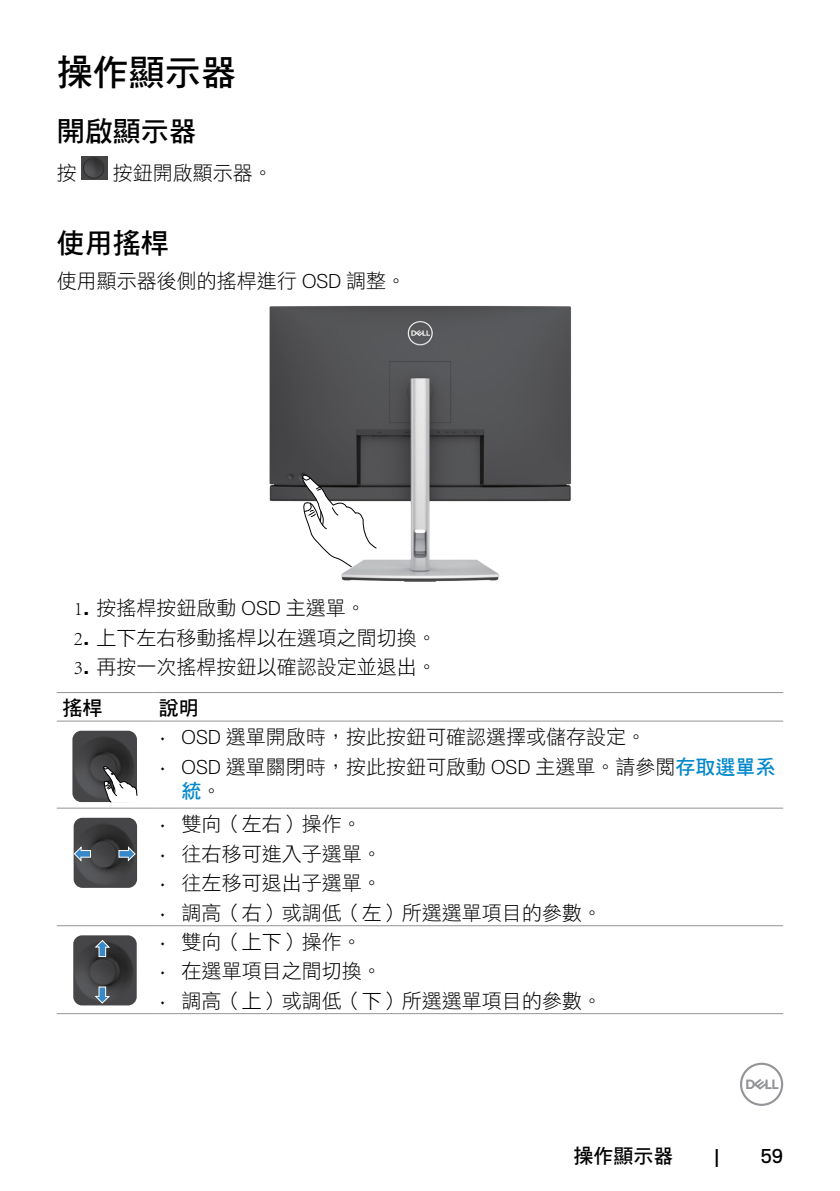
<style>
.page{position:relative;width:840px;height:1191px;background:#fff}
.page>*{position:absolute;margin:0;border:0;box-sizing:border-box;transform-origin:0 0}
.t1{font:36px "DF Hei Std W7";color:#000}
.t2{font:28px "DF Hei Std W7";color:#000}
.t3{font:20px "DF Hei Std W3";color:#000}
.t4{font:20px "DF Hei Std W7";color:#000}
.t5{font:20px "Dell Replica";color:#000}
.t6{font:20px "DF Hei Std W7";color:#0087cb}
.s1{font-family:"Dell Replica";font-weight:300}
.s2{font-family:"Adobe Song Std";font-weight:300}
.s3{font-family:"Dell Replica";font-weight:700}
.s4{font-family:"DF Hei Std W7";color:#0087cb}
.s5{font-family:"DF Hei Std W3";color:#000}
</style>
<div class="page">
<svg style="left:740px;top:1062px;width:42px;height:44px"></svg>
<img style="left:82px;top:156px;width:25px;height:24px">
<img style="left:269px;top:305px;width:302px;height:277px">
<svg style="left:300px;top:471px;width:76px;height:96px"></svg>
<hr style="left:57px;top:692px;width:96px;height:1px;background:#939598">
<hr style="left:153px;top:692px;width:629px;height:1px;background:#939598">
<hr style="left:57px;top:720px;width:96px;height:1px;background:#939598">
<hr style="left:153px;top:720px;width:629px;height:1px;background:#939598">
<hr style="left:57px;top:807px;width:96px;height:1px;background:#939598">
<hr style="left:153px;top:807px;width:629px;height:1px;background:#939598">
<hr style="left:57px;top:925px;width:96px;height:1px;background:#939598">
<hr style="left:153px;top:925px;width:629px;height:1px;background:#939598">
<hr style="left:57px;top:1013px;width:96px;height:1px;background:#939598">
<hr style="left:153px;top:1013px;width:629px;height:1px;background:#939598">
<img style="left:72px;top:730px;width:65px;height:72px">
<svg style="left:102px;top:764px;width:35px;height:38px"></svg>
<img style="left:74px;top:817px;width:63px;height:71px">
<svg style="left:74px;top:846px;width:17px;height:15px"></svg>
<svg style="left:118px;top:846px;width:18px;height:15px"></svg>
<img style="left:73px;top:935px;width:64px;height:70px">
<svg style="left:95px;top:986px;width:14px;height:17px"></svg>
<svg style="left:95px;top:939px;width:15px;height:18px"></svg>
<h1 class="t1" style="left:57px;top:52px;width:181px">操作顯示器</h1>
<h2 class="t2" style="left:57px;top:116px;width:141px">開啟顯示器</h2>
<p class="t3" style="left:57px;top:162px;width:21px">按</p>
<p class="t3" style="left:113px;top:162px;width:162px">按鈕開啟顯示器。</p>
<h2 class="t2" style="left:57px;top:227px;width:113px">使用搖桿</h2>
<p class="t3" style="left:57px;top:270px;width:351px">使用顯示器後側的搖桿進行 <span class="s1">OSD</span> 調整。</p>
<p class="t3" style="left:74px;top:597px;width:293px"><span class="s2">1</span><span class="s3">.</span> 按搖桿按鈕啟動 <span class="s1">OSD</span> 主選單。</p>
<p class="t3" style="left:74px;top:627px;width:364px"><span class="s2">2</span><span class="s3">.</span> 上下左右移動搖桿以在選項之間切換。</p>
<p class="t3" style="left:74px;top:656px;width:364px"><span class="s2">3</span><span class="s3">.</span> 再按一次搖桿按鈕以確認設定並退出。</p>
<p class="t4" style="left:62px;top:697px;width:41px">搖桿</p>
<p class="t4" style="left:159px;top:697px;width:41px">說明</p>
<p class="t3" style="left:159px;top:726px;width:488px"><span class="s1">• OSD</span> 選單開啟時，按此按鈕可確認選擇或儲存設定。</p>
<p class="t3" style="left:159px;top:755px;width:618px"><span class="s1">• OSD</span> 選單關閉時，按此按鈕可啟動 <span class="s1">OSD</span> 主選單。請參閱<span class="s4">存取選單系</span></p>
<p class="t6" style="left:181px;top:779px;width:41px">統<span class="s5">。</span></p>
<p class="t3" style="left:159px;top:813px;width:204px"><span class="s1">•</span> 雙向（左右）操作。</p>
<p class="t3" style="left:159px;top:842px;width:224px"><span class="s1">•</span> 往右移可進入子選單。</p>
<p class="t3" style="left:159px;top:872px;width:224px"><span class="s1">•</span> 往左移可退出子選單。</p>
<p class="t3" style="left:159px;top:902px;width:444px"><span class="s1">•</span> 調高（右）或調低（左）所選選單項目的參數。</p>
<p class="t3" style="left:159px;top:930px;width:204px"><span class="s1">•</span> 雙向（上下）操作。</p>
<p class="t3" style="left:159px;top:960px;width:224px"><span class="s1">•</span> 在選單項目之間切換。</p>
<p class="t3" style="left:159px;top:990px;width:444px"><span class="s1">•</span> 調高（上）或調低（下）所選選單項目的參數。</p>
<p class="t4" style="left:573px;top:1144px;width:101px">操作顯示器</p>
<p class="t5" style="left:713px;top:1144px;width:8px">|</p>
<p class="t5" style="left:760px;top:1144px;width:24px">59</p>
</div>
